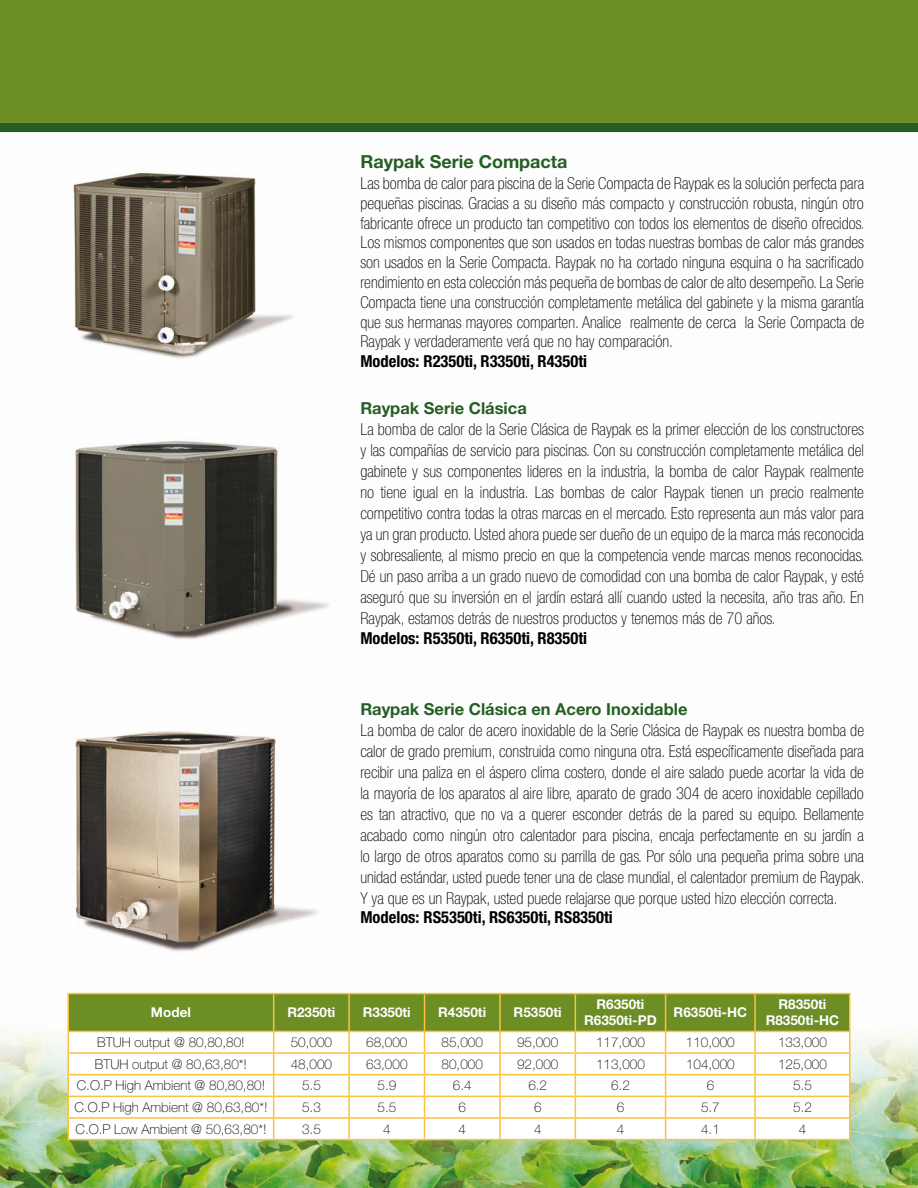
<style>
.page{position:relative;width:918px;height:1188px;background:#fff}
.page>*{position:absolute;margin:0;border:0;box-sizing:border-box;transform-origin:0 0}
.t1{font:700 18px "Helvetica Neue LT Std";color:#255e22}
.t2{font:100 condensed 16.5px/21px "Helvetica Neue LT Std";color:#000;text-align:justify}
.t3{font:700 condensed 16.5px "Helvetica Neue LT Std";color:#000}
.t4{font:700 16.5px "Helvetica Neue LT Std";color:#255e22}
.t5{font:100 13.5px "Helvetica Neue LT Std";color:#000}
.t6{font:700 13.5px/16.2px "Helvetica Neue LT Std";color:#fff;text-align:center}
</style>
<div class="page">
<img style="left:0;top:992px;width:918px;height:196px">
<div style="left:0;top:0;width:918px;height:128px;background:#6c8e24"></div>
<div style="left:0;top:123px;width:918px;height:9px;background:#255e22"></div>
<img style="left:73px;top:173px;width:221px;height:186px">
<img style="left:75px;top:441px;width:255px;height:198px">
<img style="left:74px;top:731px;width:244px;height:220px">
<hr style="left:67px;top:993px;width:207px;height:1px;background:#fbc23a">
<hr style="left:67px;top:994px;width:2px;height:37px;background:#fbc23a">
<hr style="left:274px;top:993px;width:75px;height:1px;background:#fbc23a">
<hr style="left:349px;top:993px;width:76px;height:1px;background:#fbc23a">
<hr style="left:425px;top:993px;width:75px;height:1px;background:#fbc23a">
<hr style="left:500px;top:993px;width:75px;height:1px;background:#fbc23a">
<hr style="left:575px;top:993px;width:91px;height:1px;background:#fbc23a">
<hr style="left:666px;top:993px;width:89px;height:1px;background:#fbc23a">
<hr style="left:755px;top:993px;width:96px;height:1px;background:#fbc23a">
<hr style="left:849px;top:994px;width:2px;height:37px;background:#fbc23a">
<hr style="left:67px;top:1031px;width:207px;height:1px;background:#fbc23a">
<hr style="left:67px;top:1032px;width:2px;height:20px;background:#fbc23a">
<hr style="left:755px;top:1031px;width:96px;height:1px;background:#fbc23a">
<hr style="left:849px;top:1032px;width:2px;height:20px;background:#fbc23a">
<hr style="left:67px;top:1052px;width:207px;height:2px;background:#fbc23a">
<hr style="left:67px;top:1054px;width:2px;height:20px;background:#fbc23a">
<hr style="left:755px;top:1052px;width:96px;height:2px;background:#fbc23a">
<hr style="left:849px;top:1054px;width:2px;height:20px;background:#fbc23a">
<hr style="left:67px;top:1074px;width:207px;height:1px;background:#fbc23a">
<hr style="left:67px;top:1075px;width:2px;height:21px;background:#fbc23a">
<hr style="left:755px;top:1074px;width:96px;height:1px;background:#fbc23a">
<hr style="left:849px;top:1075px;width:2px;height:21px;background:#fbc23a">
<hr style="left:67px;top:1096px;width:207px;height:1px;background:#fbc23a">
<hr style="left:67px;top:1097px;width:2px;height:20px;background:#fbc23a">
<hr style="left:755px;top:1096px;width:96px;height:1px;background:#fbc23a">
<hr style="left:849px;top:1097px;width:2px;height:20px;background:#fbc23a">
<hr style="left:67px;top:1117px;width:207px;height:2px;background:#fbc23a">
<hr style="left:67px;top:1119px;width:2px;height:20px;background:#fbc23a">
<svg style="left:68px;top:994px;width:782px;height:145px"></svg>
<hr style="left:755px;top:1117px;width:96px;height:2px;background:#fbc23a">
<hr style="left:754px;top:1119px;width:2px;height:20px;background:#fbc23a">
<hr style="left:849px;top:1119px;width:2px;height:20px;background:#fbc23a">
<hr style="left:67px;top:1139px;width:207px;height:1px;background:#fbc23a">
<hr style="left:274px;top:1139px;width:75px;height:1px;background:#fbc23a">
<hr style="left:349px;top:1139px;width:76px;height:1px;background:#fbc23a">
<hr style="left:425px;top:1139px;width:75px;height:1px;background:#fbc23a">
<hr style="left:500px;top:1139px;width:75px;height:1px;background:#fbc23a">
<hr style="left:575px;top:1139px;width:91px;height:1px;background:#fbc23a">
<hr style="left:666px;top:1139px;width:89px;height:1px;background:#fbc23a">
<hr style="left:755px;top:1139px;width:96px;height:1px;background:#fbc23a">
<p class="t1" style="left:360px;top:150px;width:209px">Raypak Serie Compacta</p>
<p class="t2" style="left:360px;top:173px;width:506px;line-height:19.8px">Las bomba de calor para piscina de la Serie Compacta de Raypak es la solución perfecta para pequeñas piscinas. Gracias a su diseño más compacto y construcción robusta, ningún otro fabricante ofrece un producto tan competitivo con todos los elementos de diseño ofrecidos.<br>Los mismos componentes que son usados en todas nuestras bombas de calor más grandes son usados en la Serie Compacta. Raypak no ha cortado ninguna esquina o ha sacrificado rendimiento en esta colección más pequeña de bombas de calor de alto desempeño. La Serie Compacta tiene una construcción completamente metálica del gabinete y la misma garantía que sus hermanas mayores comparten. Analice realmente de cerca la Serie Compacta de Raypak y verdaderamente verá que no hay comparación.</p>
<p class="t3" style="left:360px;top:351px;width:228px">Modelos: R2350ti, R3350ti, R4350ti</p>
<p class="t4" style="left:360px;top:398px;width:168px">Raypak Serie Clásica</p>
<p class="t2" style="left:360px;top:419px;width:506px">La bomba de calor de la Serie Clásica de Raypak es la primer elección de los constructores y las compañías de servicio para piscinas. Con su construcción completamente metálica del gabinete y sus componentes lideres en la industria, la bomba de calor Raypak realmente no tiene igual en la industria. Las bombas de calor Raypak tienen un precio realmente competitivo contra todas la otras marcas en el mercado. Esto representa aun más valor para ya un gran producto. Usted ahora puede ser dueño de un equipo de la marca más reconocida y sobresaliente, al mismo precio en que la competencia vende marcas menos reconocidas.<br>Dé un paso arriba a un grado nuevo de comodidad con una bomba de calor Raypak, y esté aseguró que su inversión en el jardín estará allí cuando usted la necesita, año tras año. En Raypak, estamos detrás de nuestros productos y tenemos más de 70 años.</p>
<p class="t3" style="left:360px;top:628px;width:228px">Modelos: R5350ti, R6350ti, R8350ti</p>
<p class="t4" style="left:360px;top:699px;width:329px">Raypak Serie Clásica en Acero Inoxidable</p>
<p class="t2" style="left:360px;top:719px;width:506px">La bomba de calor de acero inoxidable de la Serie Clásica de Raypak es nuestra bomba de calor de grado premium, construida como ninguna otra. Está específicamente diseñada para recibir una paliza en el áspero clima costero, donde el aire salado puede acortar la vida de la mayoría de los aparatos al aire libre, aparato de grado 304 de acero inoxidable cepillado es tan atractivo, que no va a querer esconder detrás de la pared su equipo. Bellamente acabado como ningún otro calentador para piscina, encaja perfectamente en su jardín a lo largo de otros aparatos como su parrilla de gas. Por sólo una pequeña prima sobre una unidad estándar, usted puede tener una de clase mundial, el calentador premium de Raypak.<br>Y ya que es un Raypak, usted puede relajarse que porque usted hizo elección correcta.</p>
<p class="t3" style="left:360px;top:908px;width:254px">Modelos: RS5350ti, RS6350ti, RS8350ti</p>
<p class="t6" style="left:151px;top:1004px;width:41px">Model</p>
<p class="t6" style="left:287px;top:1004px;width:50px">R2350ti</p>
<p class="t6" style="left:363px;top:1004px;width:50px">R3350ti</p>
<p class="t6" style="left:438px;top:1004px;width:50px">R4350ti</p>
<p class="t6" style="left:514px;top:1004px;width:50px">R5350ti</p>
<p class="t6" style="left:584px;top:996px;width:74px">R6350ti<br>R6350ti-PD</p>
<p class="t6" style="left:674px;top:1004px;width:75px">R6350ti-HC</p>
<p class="t6" style="left:766px;top:996px;width:75px">R8350ti<br>R8350ti-HC</p>
<p class="t5" style="left:97px;top:1035px;width:149px">BTUH output @ 80,80,80!</p>
<p class="t5" style="left:291px;top:1035px;width:43px">50,000</p>
<p class="t5" style="left:366px;top:1035px;width:43px">68,000</p>
<p class="t5" style="left:442px;top:1035px;width:43px">85,000</p>
<p class="t5" style="left:517px;top:1035px;width:43px">95,000</p>
<p class="t5" style="left:596px;top:1035px;width:50px">117,000</p>
<p class="t5" style="left:686px;top:1035px;width:50px">110,000</p>
<p class="t5" style="left:778px;top:1035px;width:50px">133,000</p>
<p class="t5" style="left:95px;top:1056px;width:154px">BTUH output @ 80,63,80*!</p>
<p class="t5" style="left:291px;top:1056px;width:43px">48,000</p>
<p class="t5" style="left:366px;top:1056px;width:43px">63,000</p>
<p class="t5" style="left:442px;top:1056px;width:43px">80,000</p>
<p class="t5" style="left:517px;top:1056px;width:43px">92,000</p>
<p class="t5" style="left:596px;top:1056px;width:50px">113,000</p>
<p class="t5" style="left:686px;top:1056px;width:50px">104,000</p>
<p class="t5" style="left:778px;top:1056px;width:50px">125,000</p>
<p class="t5" style="left:77px;top:1078px;width:190px">C.O.P High Ambient @ 80,80,80!</p>
<p class="t5" style="left:302px;top:1078px;width:20px">5.5</p>
<p class="t5" style="left:378px;top:1078px;width:20px">5.9</p>
<p class="t5" style="left:453px;top:1078px;width:20px">6.4</p>
<p class="t5" style="left:528px;top:1078px;width:20px">6.2</p>
<p class="t5" style="left:611px;top:1078px;width:20px">6.2</p>
<p class="t5" style="left:707px;top:1078px;width:9px">6</p>
<p class="t5" style="left:793px;top:1078px;width:20px">5.5</p>
<p class="t5" style="left:74px;top:1099px;width:195px">C.O.P High Ambient @ 80,63,80*!</p>
<p class="t5" style="left:302px;top:1099px;width:20px">5.3</p>
<p class="t5" style="left:378px;top:1099px;width:20px">5.5</p>
<p class="t5" style="left:459px;top:1099px;width:9px">6</p>
<p class="t5" style="left:534px;top:1099px;width:9px">6</p>
<p class="t5" style="left:617px;top:1099px;width:9px">6</p>
<p class="t5" style="left:701px;top:1099px;width:20px">5.7</p>
<p class="t5" style="left:793px;top:1099px;width:20px">5.2</p>
<p class="t5" style="left:76px;top:1121px;width:193px">C.O.P Low Ambient @ 50,63,80*!</p>
<p class="t5" style="left:302px;top:1121px;width:20px">3.5</p>
<p class="t5" style="left:383px;top:1121px;width:9px">4</p>
<p class="t5" style="left:459px;top:1121px;width:9px">4</p>
<p class="t5" style="left:534px;top:1121px;width:9px">4</p>
<p class="t5" style="left:617px;top:1121px;width:9px">4</p>
<p class="t5" style="left:701px;top:1121px;width:20px">4.1</p>
<p class="t5" style="left:799px;top:1121px;width:9px">4</p>
</div>
